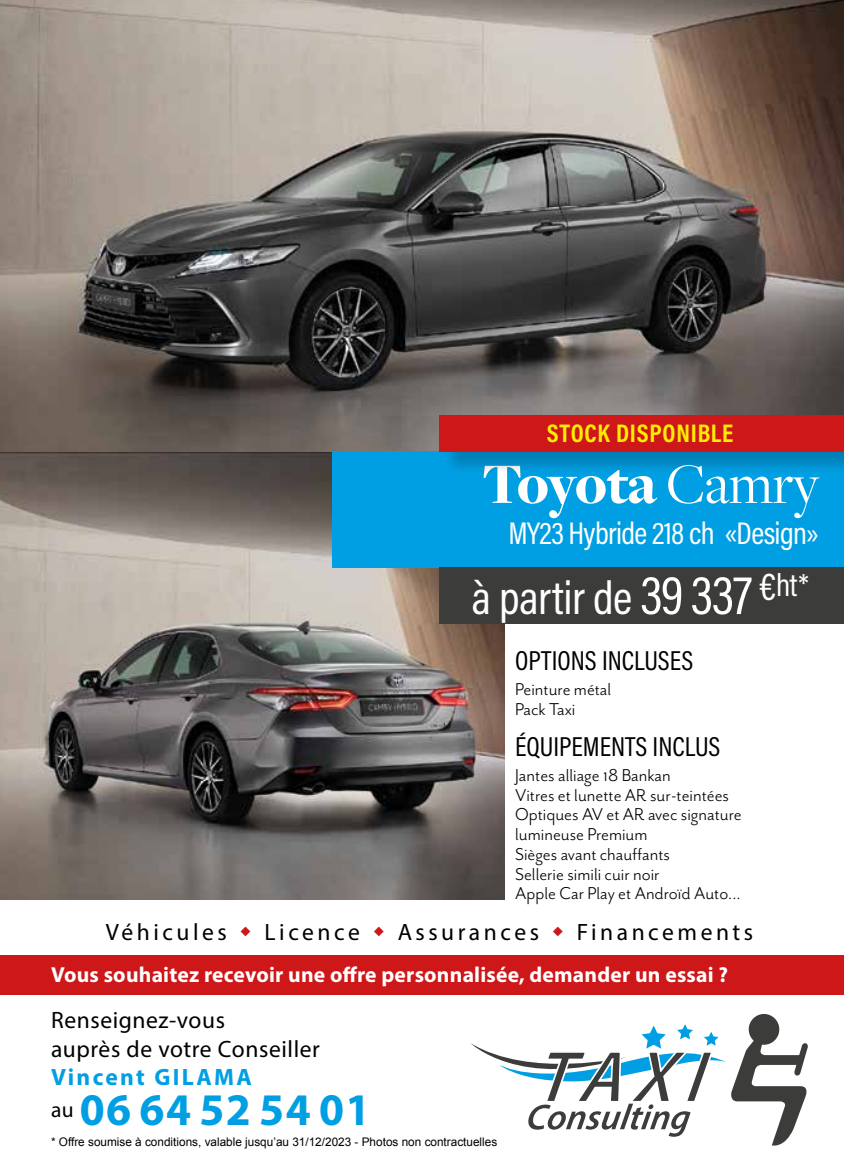
<style>
.page{position:relative;width:844px;height:1166px;background:#fff}
.page>*{position:absolute;margin:0;border:0;box-sizing:border-box;transform-origin:0 0}
.t1{font:900 59.32px "Freight Disp Pro";letter-spacing:-.025em;color:#fff}
.t2{font:47.43px "Acumin Pro Cond";letter-spacing:-.01em;color:#fff}
.t3{font:700 45.5px "Myriad Pro";letter-spacing:.03em;color:#009fe3}
.t4{font:31.68px "Acumin Pro Cond";letter-spacing:-.02em;color:#fff}
.t5{font:27.65px "Acumin Pro Cond";color:#000}
.t6{font:700 25.72px "Acumin Pro Cond";letter-spacing:.03em;color:#ffed00}
.t7{font:23.62px "Myriad Pro";letter-spacing:.15em;color:#000}
.t8{font:23.62px/28.5px "Myriad Pro";letter-spacing:.025em;color:#000}
.t9{font:700 23.62px "Myriad Pro";letter-spacing:.1em;color:#009fe3}
.t10{font:700 21.7px "Myriad Pro";letter-spacing:.01em;color:#fff}
.t11{font:19.78px/19.8px "Mr Eaves San OT";color:#000}
.t12{font:11.9px "Arial";color:#000}
.s1{font-weight:400}
.s2{font-size:55.3px}
</style>
<div class="page">
<img style="left:0;top:451px;width:504px;height:448px">
<img style="left:0;top:0;width:843px;height:451px">
<div style="left:748px;top:1014px;width:31px;height:31px;background:#3c3c3b;border-radius:50%"></div>
<svg style="left:471px;top:1024px;width:336px;height:121px"></svg>
<div style="left:0;top:955px;width:843px;height:39px;background:#cd1719"></div>
<div style="left:332px;top:451px;width:511px;height:116px;background:#009fe3"></div>
<div style="left:439px;top:567px;width:404px;height:56px;background:#3c3c3b"></div>
<div style="left:442px;top:418px;width:401px;height:57px;background:#000;opacity:.2"></div>
<div style="left:439px;top:415px;width:404px;height:36px;background:#cd1719"></div>
<h3 class="t6" style="left:546px;top:416px;width:188px">STOCK DISPONIBLE</h3>
<h1 class="t1" style="left:482px;top:445px;width:338px">Toyota <span class="s1">Camry</span></h1>
<h3 class="t4" style="left:508px;top:513px;width:312px">MY23 Hybride 218 ch «Design»</h3>
<h2 class="t2" style="left:471px;top:567px;width:339px">à partir de <span class="s2">39 337</span> <sup>€</sup><sup>ht*</sup></h2>
<h3 class="t5" style="left:515px;top:642px;width:179px">OPTIONS INCLUSES</h3>
<p class="t11" style="left:515px;top:680px;width:98px">Peinture métal<br>Pack Taxi</p>
<h3 class="t5" style="left:515px;top:728px;width:207px">ÉQUIPEMENTS INCLUS</h3>
<p class="t11" style="left:515px;top:765px;width:228px">Jantes alliage 18 Bankan<br>Vitres et lunette AR sur-teintées<br>Optiques AV et AR avec signature lumineuse Premium<br>Sièges avant chauffants<br>Sellerie simili cuir noir<br>Apple Car Play et Androïd Auto...</p>
<p class="t7" style="left:106px;top:917px;width:123px">Véhicules</p>
<p class="t7" style="left:264px;top:917px;width:97px">Licence</p>
<p class="t7" style="left:397px;top:917px;width:143px">Assurances</p>
<p class="t7" style="left:576px;top:917px;width:178px">Financements</p>
<p class="t10" style="left:51px;top:961px;width:678px">Vous souhaitez recevoir une offre personnalisée, demander un essai ?</p>
<p class="t8" style="left:51px;top:1006px;width:270px">Renseignez-vous<br>auprès de votre Conseiller</p>
<p class="t9" style="left:51px;top:1062px;width:202px">Vincent GILAMA</p>
<h3 class="t3" style="left:51px;top:1080px;width:321px"><sup>au</sup> 06 64 52 54 01</h3>
<p class="t12" style="left:51px;top:1134px;width:447px">* Offre soumise à conditions, valable jusqu’au 31/12/2023 - Photos non contractuelles</p>
</div>
